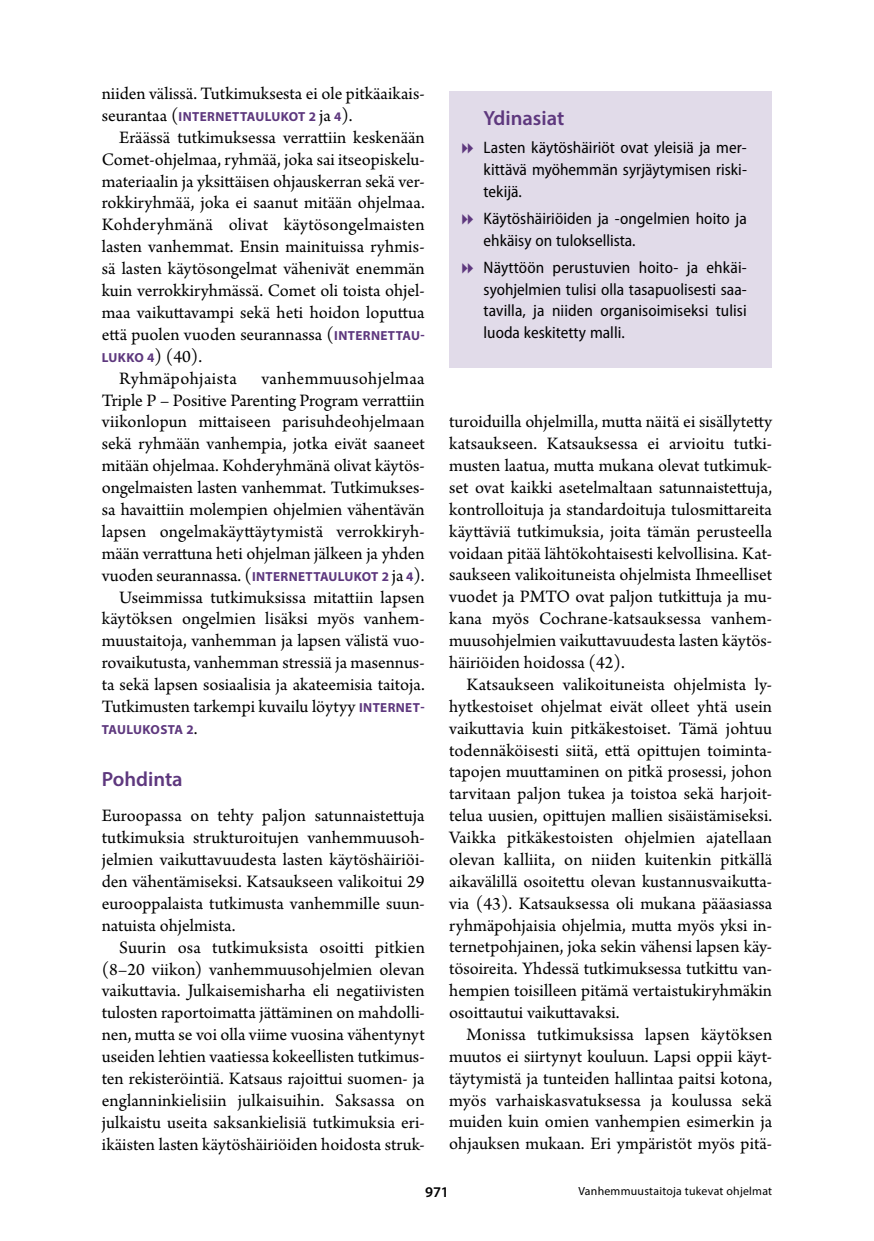
<style>
.page{position:relative;width:874px;height:1241px;background:#fff}
.page>*{position:absolute;margin:0;border:0;box-sizing:border-box;transform-origin:0 0}
.t1{font:600 20.65px "Myriad Pro";color:#5e387e}
.t2{font:18.38px/21.9px "Arno Pro";color:#000;text-align:justify}
.t3{font:18.38px "Arno Pro";letter-spacing:.02em;color:#000}
.t4{font:semi-condensed 16.62px/21.9px "Myriad Pro";color:#000;text-align:justify}
.t5{font:600 14.88px "Myriad Pro";color:#000}
.t6{font:700 13.12px "Myriad Pro";letter-spacing:.03em;color:#5e387e}
.t7{font:700 13.12px "Myriad Pro";color:#5e387e}
.t8{font:11.9px "Myriad Pro";letter-spacing:.02em;color:#000}
.s1{font-family:"Arno Pro";font-weight:400;font-size:18.38px;color:#000}
.s2{font-family:"Myriad Pro";font-weight:700;font-size:13.12px;color:#5e387e}
</style>
<div class="page">
<div style="left:449px;top:91px;width:322px;height:276px;background:#e1dbe9"></div>
<p class="t2" style="left:102px;top:84px;width:324px">niiden välissä. Tutkimuksesta ei ole pitkäaikais-</p>
<p class="t6" style="left:102px;top:108px;width:252px"><span class="s1">seurantaa (</span>INTERNETTAULUKOT 2 <span class="s1">ja</span> 4<span class="s1">).</span></p>
<p class="t2" style="left:102px;top:127px;width:324px;text-indent:17px">Eräässä tutkimuksessa verrattiin keskenään Comet-ohjelmaa, ryhmää, joka sai itseopiskelu&shy;materiaalin ja yksittäisen ohjauskerran sekä ver&shy;rokkiryhmää, joka ei saanut mitään ohjelmaa.<br>Kohderyhmänä olivat käytösongelmaisten lasten vanhemmat. Ensin mainituissa ryhmis&shy;sä lasten käytösongelmat vähenivät enemmän kuin verrokkiryhmässä. Comet oli toista ohjel&shy;maa vaikuttavampi sekä heti hoidon loputtua että puolen vuoden seurannassa (<span class="s2">INTERNETTAU-</span></p>
<p class="t6" style="left:102px;top:349px;width:102px">LUKKO 4<span class="s1">) (40).</span></p>
<p class="t3" style="left:119px;top:367px;width:119px">Ryhmäpohjaista</p>
<p class="t1" style="left:483px;top:105px;width:82px">Ydinasiat</p>
<p class="t4" style="left:483px;top:136px;width:265px">Lasten käytöshäiriöt ovat yleisiä ja mer&shy;kittävä myöhemmän syrjäytymisen riski&shy;tekijä.</p>
<p class="t4" style="left:483px;top:207px;width:265px">Käytöshäiriöiden ja ‑ongelmien hoito ja ehkäisy on tuloksellista.</p>
<p class="t4" style="left:483px;top:256px;width:264px">Näyttöön perustuvien hoito- ja ehkäi&shy;syohjelmien tulisi olla tasapuolisesti saa&shy;tavilla, ja niiden organisoimiseksi tulisi luoda keskitetty malli.</p>
<p class="t2" style="left:102px;top:368px;width:324px;text-align:right">vanhemmuusohjelmaa<br>Triple P – Positive Parenting Program verrattiin viikonlopun mittaiseen parisuhdeohjelmaan sekä ryhmään vanhempia, jotka eivät saaneet mitään ohjelmaa. Kohderyhmänä olivat käytös&shy;ongelmaisten lasten vanhemmat. Tutkimukses&shy;sa havaittiin molempien ohjelmien vähentävän lapsen ongelmakäyttäytymistä verrokkiryh&shy;mään verrattuna heti ohjelman jälkeen ja yhden vuoden seurannassa. (<span class="s2">INTERNETTAULUKOT 2</span> ja <span class="s2">4</span>).<br>Useimmissa tutkimuksissa mitattiin lapsen käytöksen ongelmien lisäksi myös vanhem&shy;muustaitoja, vanhemman ja lapsen välistä vuo&shy;rovaikutusta, vanhemman stressiä ja masennus&shy;ta sekä lapsen sosiaalisia ja akateemisia taitoja.<br>Tutkimusten tarkempi kuvailu löytyy <span class="s2">INTERNET-</span></p>
<p class="t7" style="left:102px;top:720px;width:97px">TAULUKOSTA 2<span class="s1">.</span></p>
<p class="t1" style="left:102px;top:766px;width:82px">Pohdinta</p>
<p class="t2" style="left:102px;top:805px;width:324px">Euroopassa on tehty paljon satunnaistettuja tutkimuksia strukturoitujen vanhemmuusoh&shy;jelmien vaikuttavuudesta lasten käytöshäiriöi&shy;den vähentämiseksi. Katsaukseen valikoitui 29 eurooppalaista tutkimusta vanhemmille suun&shy;natuista ohjelmista.</p>
<p class="t2" style="left:102px;top:937px;width:324px;text-indent:17px">Suurin osa tutkimuksista osoitti pitkien (8–20 viikon) vanhemmuusohjelmien olevan vaikuttavia. Julkaisemisharha eli negatiivisten tulosten raportoimatta jättäminen on mahdolli&shy;nen, mutta se voi olla viime vuosina vähentynyt useiden lehtien vaatiessa kokeellisten tutkimus&shy;ten rekisteröintiä. Katsaus rajoittui suomen- ja englanninkielisiin julkaisuihin. Saksassa on julkaistu useita saksankielisiä tutkimuksia eri&shy;ikäisten lasten käytöshäiriöiden hoidosta struk-</p>
<p class="t2" style="left:449px;top:412px;width:324px">turoiduilla ohjelmilla, mutta näitä ei sisällytetty katsaukseen. Katsauksessa ei arvioitu tutki&shy;musten laatua, mutta mukana olevat tutkimuk&shy;set ovat kaikki asetelmaltaan satunnaistettuja, kontrolloituja ja standardoituja tulosmittareita käyttäviä tutkimuksia, joita tämän perusteella voidaan pitää lähtökohtaisesti kelvollisina. Kat&shy;saukseen valikoituneista ohjelmista Ihmeelliset vuodet ja PMTO ovat paljon tutkittuja ja mu&shy;kana myös Cochrane-katsauksessa vanhem&shy;muusohjelmien vaikuttavuudesta lasten käytös&shy;häiriöiden hoidossa (42).</p>
<p class="t2" style="left:449px;top:674px;width:324px;text-indent:17px">Katsaukseen valikoituneista ohjelmista ly&shy;hytkestoiset ohjelmat eivät olleet yhtä usein vaikuttavia kuin pitkäkestoiset. Tämä johtuu todennäköisesti siitä, että opittujen toiminta&shy;tapojen muuttaminen on pitkä prosessi, johon tarvitaan paljon tukea ja toistoa sekä harjoit&shy;telua uusien, opittujen mallien sisäistämiseksi.<br>Vaikka pitkäkestoisten ohjelmien ajatellaan olevan kalliita, on niiden kuitenkin pitkällä aikavälillä osoitettu olevan kustannusvaikutta&shy;via (43). Katsauksessa oli mukana pääasiassa ryhmäpohjaisia ohjelmia, mutta myös yksi in&shy;ternetpohjainen, joka sekin vähensi lapsen käy&shy;tösoireita. Yhdessä tutkimuksessa tutkittu van&shy;hempien toisilleen pitämä vertaistukiryhmäkin osoittautui vaikuttavaksi.</p>
<p class="t2" style="left:449px;top:1024px;width:324px;text-indent:17px">Monissa tutkimuksissa lapsen käytöksen muutos ei siirtynyt kouluun. Lapsi oppii käyt&shy;täytymistä ja tunteiden hallintaa paitsi kotona, myös varhaiskasvatuksessa ja koulussa sekä muiden kuin omien vanhempien esimerkin ja ohjauksen mukaan. Eri ympäristöt myös pitä-</p>
<p class="t8" style="left:578px;top:1183px;width:195px">Vanhemmuustaitoja tukevat ohjelmat</p>
<p class="t5" style="left:425px;top:1182px;width:25px">971</p>
</div>
